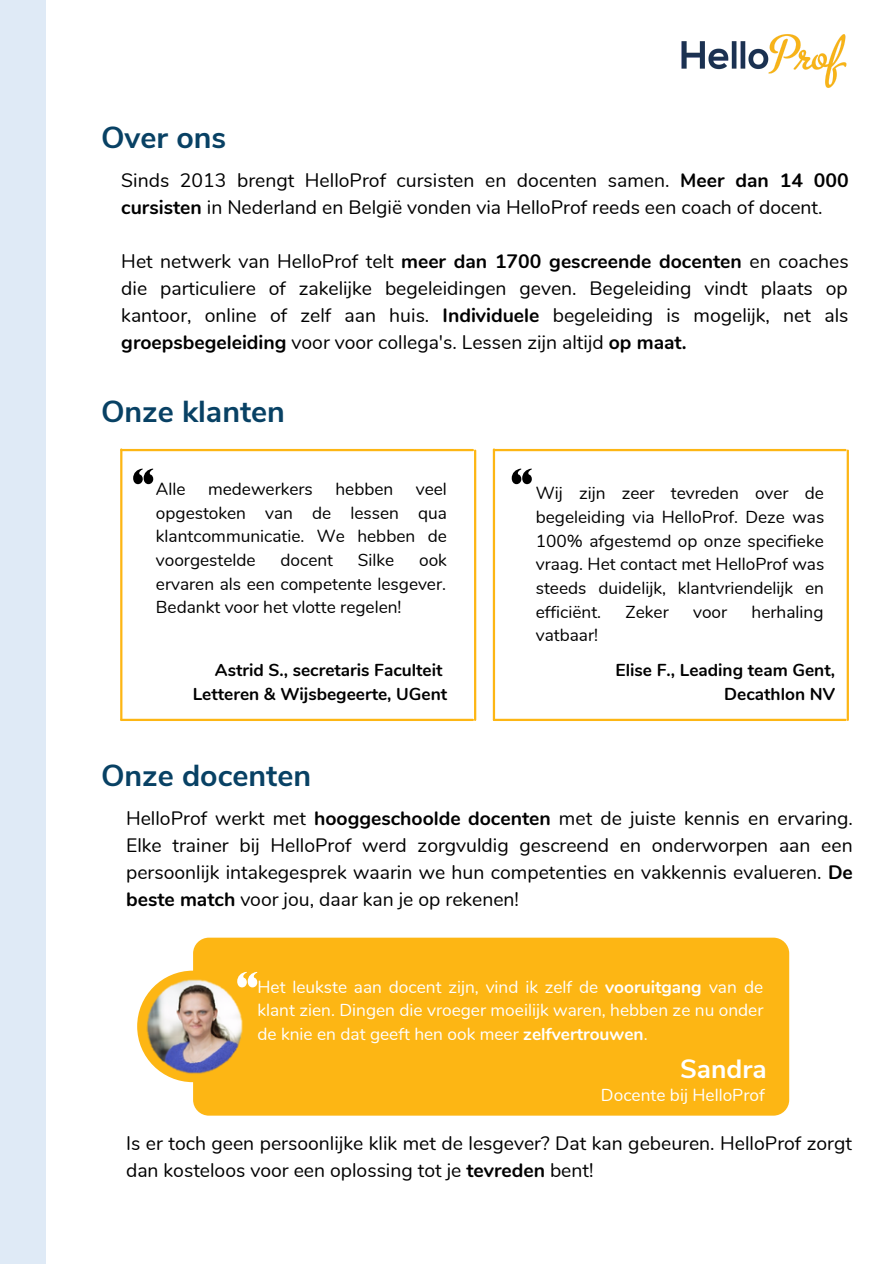
<style>
.page{position:relative;width:894px;height:1264px;background:#fff}
.page>*{position:absolute;margin:0;border:0;box-sizing:border-box;transform-origin:0 0}
.t1{font:700 30.3px "Nunito Sans";color:#084164}
.t2{font:700 26.25px "Nunito Sans";color:#fff}
.t3{font:19.35px/27px "Nunito";color:#000}
.t4{font:17.25px/23.7px "Nunito";color:#000;text-align:justify}
.t5{font:17.25px/23.7px "Nunito";color:#fff;text-align:justify}
.t6{font:700 17.25px/23.7px "Nunito";color:#000;text-align:right}
.s1{font-weight:700}
</style>
<div class="page">
<div style="left:0;top:0;width:45px;height:1263px;background:#dfeaf6"></div>
<img style="left:681px;top:34px;width:166px;height:54px">
<div style="left:193px;top:937px;width:596px;height:178px;background:#fdb614;border-radius:16px"></div>
<div style="left:137px;top:970px;width:112px;height:112px;background:#fdb614;border-radius:50%"></div>
<img style="left:145px;top:974px;width:104px;height:103px;border-radius:50%">
<svg style="left:237px;top:971px;width:20px;height:16px"></svg>
<hr style="left:121px;top:449px;width:352px;height:2px;background:#fdb614">
<hr style="left:121px;top:718px;width:352px;height:3px;background:#fdb614">
<hr style="left:474px;top:450px;width:2px;height:270px;background:#fdb614">
<hr style="left:120px;top:449px;width:2px;height:271px;background:#fdb614">
<svg style="left:133px;top:468px;width:20px;height:16px"></svg>
<hr style="left:494px;top:449px;width:351px;height:2px;background:#fdb614">
<hr style="left:494px;top:718px;width:351px;height:3px;background:#fdb614">
<hr style="left:846px;top:450px;width:2px;height:270px;background:#fdb614">
<hr style="left:492px;top:449px;width:3px;height:271px;background:#fdb614">
<svg style="left:511px;top:468px;width:21px;height:16px"></svg>
<p class="t1" style="left:101px;top:117px;width:127px">Over ons</p>
<p class="t3" style="left:121px;top:167px;width:728px">Sinds 2013 brengt HelloProf cursisten en docenten samen. <span class="s1">Meer dan 14 000 cursisten</span> in Nederland en België vonden via HelloProf reeds een coach of docent.</p>
<p class="t3" style="left:121px;top:248px;width:728px;text-align:justify">Het netwerk van HelloProf telt <span class="s1">meer dan 1700 gescreende docenten</span> en coaches die particuliere of zakelijke begeleidingen geven. Begeleiding vindt plaats op kantoor, online of zelf aan huis. <span class="s1">Individuele</span> begeleiding is mogelijk, net als <span class="s1">groepsbegeleiding</span> voor voor collega's. Lessen zij n altijd <span class="s1">op maat.</span></p>
<p class="t1" style="left:101px;top:391px;width:185px">Onze klanten</p>
<p class="t4" style="left:156px;top:477px;width:31px">Alle</p>
<p class="t4" style="left:208px;top:477px;width:106px">medewerkers</p>
<p class="t4" style="left:335px;top:477px;width:59px">hebben</p>
<p class="t4" style="left:156px;top:477px;width:292px;text-indent:260px">veel opgestoken van de lessen qua klantcommunicatie. We hebben de voorgestelde</p>
<p class="t4" style="left:280px;top:548px;width:54px">docent</p>
<p class="t4" style="left:358px;top:548px;width:38px">Silke</p>
<p class="t4" style="left:156px;top:548px;width:292px;text-indent:263px">ook ervaren als een competente lesgever.<br>Bedankt voor het vlotte regelen!</p>
<p class="t6" style="left:215px;top:658px;width:229px">Astrid S., secretaris Faculteit</p>
<p class="t6" style="left:193px;top:682px;width:256px">Letteren &amp; Wijsbegeerte, UGent</p>
<p class="t1" style="left:101px;top:755px;width:212px">Onze docenten</p>
<p class="t4" style="left:535px;top:482px;width:290px">Wij zijn zeer tevreden over de begeleiding via HelloProf. Deze was 100% afgestemd op onze specifieke vraag. Het contact met HelloProf was steeds duidelijk, klantvriendelijk en efficiënt.</p>
<p class="t4" style="left:625px;top:600px;width:45px">Zeker</p>
<p class="t4" style="left:693px;top:600px;width:36px">voor</p>
<p class="t4" style="left:751px;top:600px;width:73px">herhaling</p>
<p class="t4" style="left:535px;top:624px;width:64px">vatbaar!</p>
<p class="t6" style="left:615px;top:658px;width:221px">Elise F., Leading team Gent,<br>Decathlon NV</p>
<p class="t3" style="left:126px;top:805px;width:728px;text-align:justify">HelloProf werkt met <span class="s1">hooggeschoolde docenten</span> met de juiste kennis en ervaring.<br>Elke trainer bij HelloProf werd zorgvuldig gescreend en onderworpen aan een persoonlijk intakegesprek waarin we hun competenties en vakkennis evalueren. <span class="s1">De beste match</span> voor jou, daar kan je op rekenen!</p>
<p class="t5" style="left:257px;top:975px;width:507px">Het leukste aan docent zijn, vind ik zelf de <span class="s1">vooruitgang</span> van de klant zien. Dingen die vroeger moeilijk waren, hebben ze nu onder de knie en dat geeft hen ook meer <span class="s1">zelfvertrouwen</span>.</p>
<p class="t2" style="left:680px;top:1051px;width:88px">Sandra</p>
<p class="t5" style="left:600px;top:1083px;width:165px">Docente bij HelloProf</p>
<p class="t3" style="left:126px;top:1130px;width:727px">Is er toch geen persoonlijke klik met de lesgever? Dat kan gebeuren. HelloProf zorgt dan kosteloos voor een oplossing tot je <span class="s1">tevreden</span> bent!</p>
</div>
